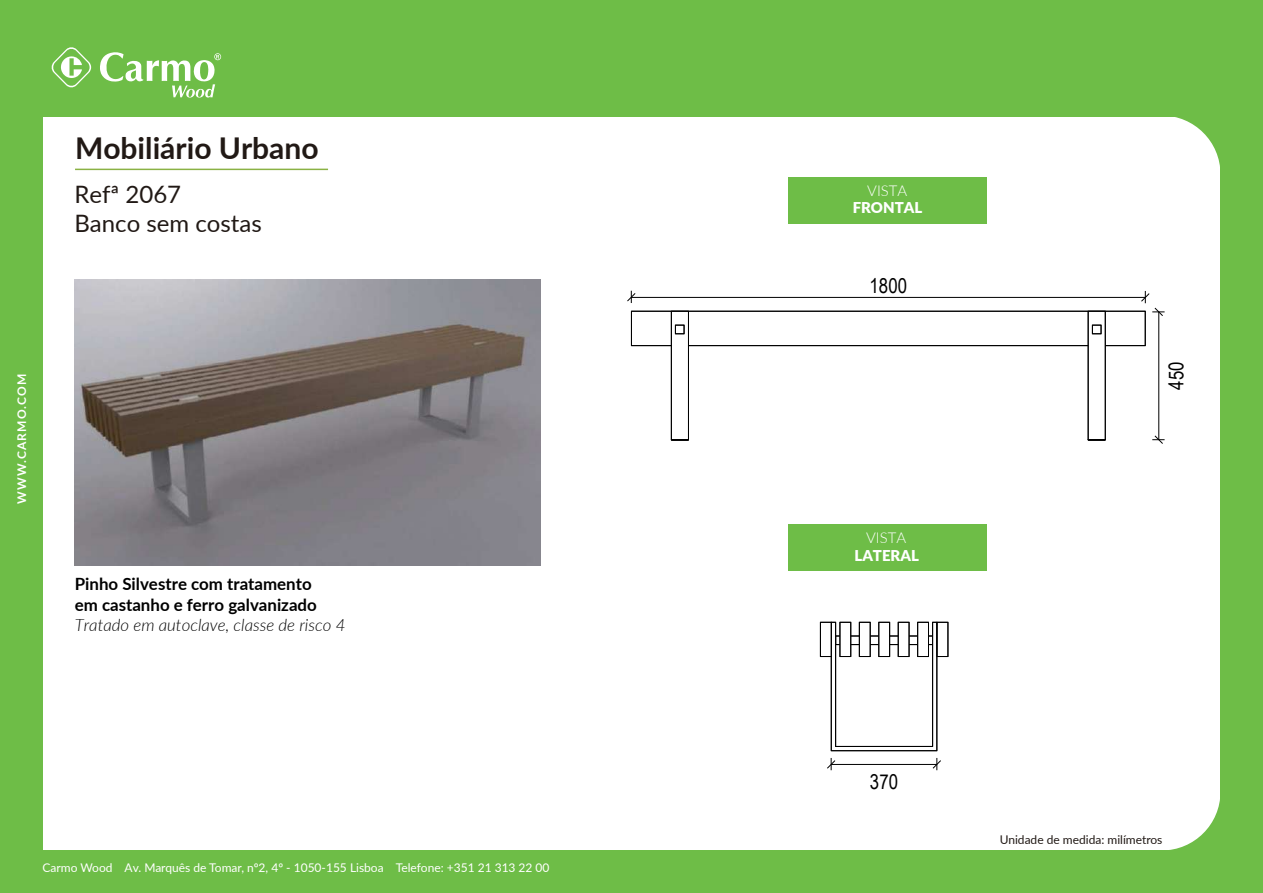
<style>
.page{position:relative;width:1263px;height:893px;background:#fff}
.page>*{position:absolute;margin:0;border:0;box-sizing:border-box;transform-origin:0 0}
.t1{font:700 30px "Lato";color:#211915}
.t2{font:24px/28.8px "Lato";color:#211915}
.t3{font:20.55px "Arial Narrow";color:#000}
.t4{font:700 16.95px/20.2px "Lato";color:#000}
.t5{font:italic 300 16.95px "Lato";color:#000}
.t6{font:900 15px "Lato";color:#fff}
.t7{font:300 15px "Lato";color:#fff}
.t8{font:12px "Lato";color:#fff}
.t9{font:12px "Lato";color:#211915}
.t10{font:700 12px "Lato";letter-spacing:.1em;color:#fff}
</style>
<div class="page">
<div style="left:0;top:850px;width:1263px;height:43px;background:#6ebd47"></div>
<div style="left:0;top:0;width:43px;height:893px;background:#6ebd47"></div>
<div style="left:1220px;top:0;width:43px;height:893px;background:#6ebd47"></div>
<div style="left:0;top:0;width:1263px;height:116px;background:#6ebd47"></div>
<svg style="left:1162px;top:116px;width:58px;height:51px"></svg>
<svg style="left:1169px;top:799px;width:51px;height:51px"></svg>
<svg style="left:51px;top:47px;width:40px;height:41px"></svg>
<svg style="left:100px;top:52px;width:121px;height:46px"></svg>
<hr style="left:75px;top:169px;width:253px;height:1px;background:#8ab244">
<div style="left:788px;top:524px;width:199px;height:47px;background:#6ebd47"></div>
<div style="left:788px;top:177px;width:199px;height:47px;background:#6ebd47"></div>
<img style="left:74px;top:280px;width:467px;height:285px">
<div style="left:631px;top:311px;width:514px;height:35px;border:1px solid #000"></div>
<svg style="left:671px;top:311px;width:18px;height:130px"></svg>
<svg style="left:1087px;top:311px;width:19px;height:130px"></svg>
<div style="left:675px;top:325px;width:9px;height:9px;background:#fff"></div>
<div style="left:675px;top:325px;width:9px;height:9px;border:1px solid #000"></div>
<div style="left:1092px;top:325px;width:9px;height:9px;background:#fff"></div>
<div style="left:1092px;top:325px;width:9px;height:9px;border:1px solid #000"></div>
<hr style="left:631px;top:297px;width:514px;height:1px;background:#000">
<svg style="left:627px;top:291px;width:9px;height:12px"></svg>
<hr style="left:1158px;top:312px;width:1px;height:128px;background:#000">
<svg style="left:1152px;top:435px;width:12px;height:9px"></svg>
<svg style="left:1141px;top:291px;width:23px;height:25px"></svg>
<svg style="left:830px;top:621px;width:107px;height:130px"></svg>
<div style="left:820px;top:622px;width:12px;height:35px;border:1px solid #000"></div>
<div style="left:839px;top:622px;width:12px;height:35px;background:#fff"></div>
<div style="left:839px;top:622px;width:12px;height:35px;border:1px solid #000"></div>
<div style="left:859px;top:622px;width:11px;height:35px;background:#fff"></div>
<div style="left:859px;top:622px;width:11px;height:35px;border:1px solid #000"></div>
<div style="left:878px;top:622px;width:12px;height:35px;background:#fff"></div>
<div style="left:878px;top:622px;width:12px;height:35px;border:1px solid #000"></div>
<div style="left:898px;top:622px;width:11px;height:35px;background:#fff"></div>
<div style="left:898px;top:622px;width:11px;height:35px;border:1px solid #000"></div>
<div style="left:917px;top:622px;width:12px;height:35px;background:#fff"></div>
<div style="left:917px;top:622px;width:12px;height:35px;border:1px solid #000"></div>
<div style="left:937px;top:622px;width:11px;height:35px;border:1px solid #000"></div>
<hr style="left:831px;top:764px;width:106px;height:1px;background:#000">
<svg style="left:827px;top:758px;width:8px;height:12px"></svg>
<svg style="left:932px;top:758px;width:9px;height:12px"></svg>
<p class="t10" style="left:13px;top:504px;width:132px;rotate:-90deg">WWW.CARMO.COM</p>
<h1 class="t1" style="left:75px;top:126px;width:245px">Mobiliário Urbano</h1>
<h2 class="t2" style="left:74px;top:179px;width:189px">Refª 2067<br>Banco sem costas</h2>
<p class="t7" style="left:867px;top:180px;width:42px">VISTA</p>
<p class="t6" style="left:853px;top:197px;width:71px">FRONTAL</p>
<h3 class="t3" style="left:870px;top:271px;width:39px">1800</h3>
<h3 class="t4" style="left:75px;top:573px;width:244px">Pinho Silvestre com tratamento em castanho e ferro galvanizado</h3>
<h3 class="t5" style="left:75px;top:613px;width:272px">Tratado em autoclave, classe de risco 4</h3>
<p class="t7" style="left:866px;top:527px;width:42px">VISTA</p>
<p class="t6" style="left:854px;top:544px;width:66px">LATERAL</p>
<p class="t8" style="left:43px;top:859px;width:508px">Carmo Wood Av. Marquês de Tomar, nº2, 4º - 1050-155 Lisboa Telefone: +351 21 313 22 00</p>
<h3 class="t3" style="left:870px;top:767px;width:30px">370</h3>
<h3 class="t3" style="left:1161px;top:390px;width:30px;rotate:-90deg">054</h3>
<p class="t9" style="left:1000px;top:831px;width:164px">Unidade de medida: milímetros</p>
</div>
